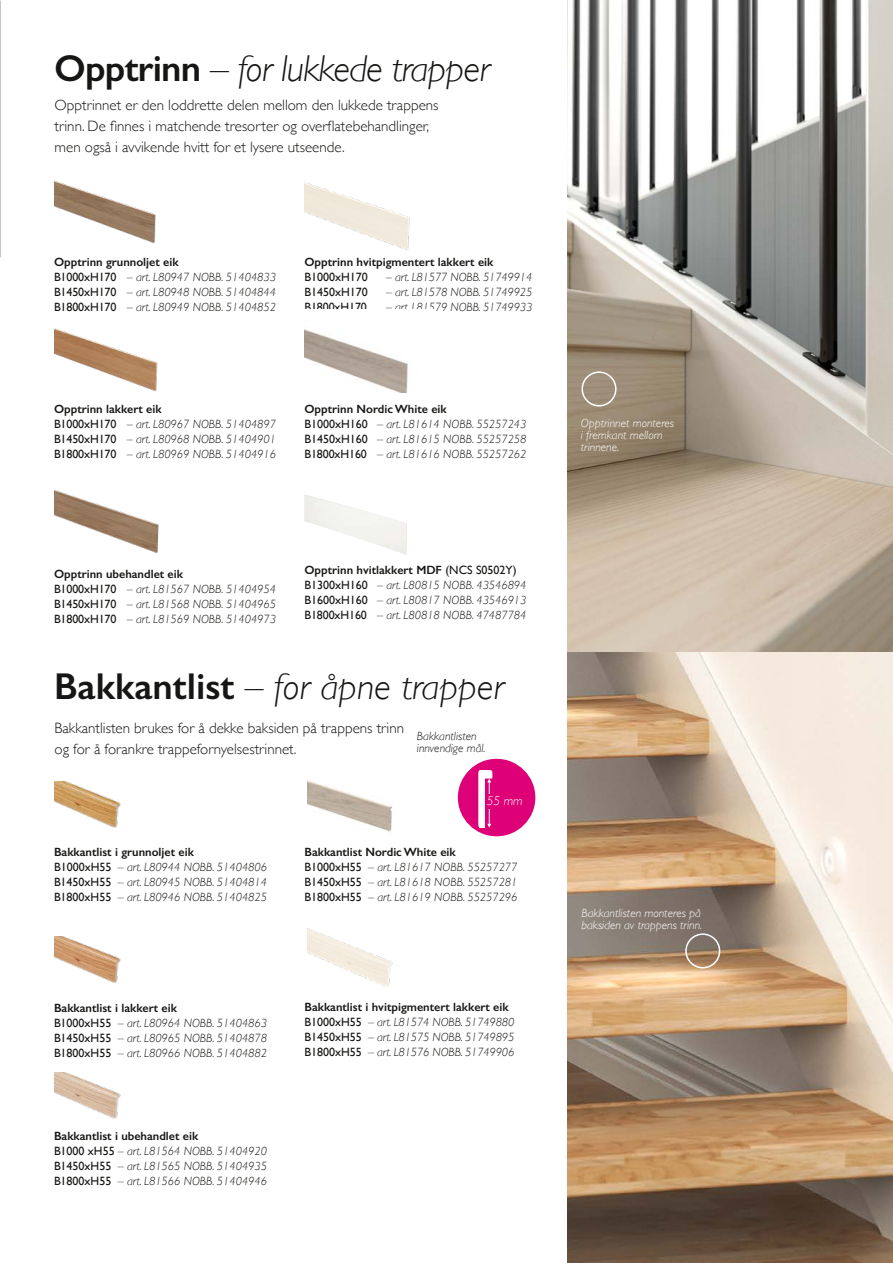
<style>
.page{position:relative;width:893px;height:1263px;background:#fff}
.page>*{position:absolute;margin:0;border:0;box-sizing:border-box;transform-origin:0 0}
.t1{font:italic 300 37.5px "Gill Sans";letter-spacing:-.02em;color:#161614}
.t2{font:italic 300 37.5px "Gill Sans";color:#161614}
.t3{font:300 15px/21px "Gill Sans";color:#161614}
.t4{font:italic 300 12.9px "Gill Sans";color:#fff}
.t5{font:italic 300 12px/15px "Gill Sans";color:#161614}
.t6{font:italic 300 12px/12px "Gill Sans";color:#fff}
.t7{font:600 12px "Gill Sans";color:#161614}
.t8{font:12px "Gill Sans";color:#161614}
.s1{font-weight:600;font-style:normal}
.s2{font-weight:400;font-style:normal}
</style>
<div class="page">
<img style="left:0;top:0;width:1px;height:257px">
<img style="left:55px;top:781px;width:66px;height:47px">
<img style="left:55px;top:937px;width:66px;height:47px">
<img style="left:55px;top:1072px;width:66px;height:47px">
<img style="left:308px;top:780px;width:84px;height:52px">
<img style="left:567px;top:0;width:326px;height:1263px">
<div style="left:581px;top:371px;width:36px;height:35px;border:2px solid #fff;border-radius:50%"></div>
<div style="left:458px;top:759px;width:77px;height:77px;background:#de0077;border-radius:50%"></div>
<svg style="left:479px;top:770px;width:13px;height:58px"></svg>
<img style="left:55px;top:181px;width:101px;height:63px">
<img style="left:55px;top:328px;width:103px;height:64px">
<img style="left:55px;top:490px;width:104px;height:64px">
<img style="left:308px;top:928px;width:85px;height:59px">
<div style="left:685px;top:933px;width:35px;height:35px;border:2px solid #fff;border-radius:50%"></div>
<img style="left:304px;top:329px;width:104px;height:63px">
<img style="left:304px;top:182px;width:106px;height:68px">
<h1 class="t1" style="left:54px;top:48px;width:437px"><span class="s1">Opptrinn</span> – for lukkede trapper</h1>
<p class="t3" style="left:55px;top:94px;width:385px">Opptrinnet er den loddrette delen mellom den lukkede trappens trinn. De finnes i matchende tresorter og overflatebehandlinger, men også i avvikende hvitt for et lysere utseende.</p>
<p class="t5" style="left:54px;top:254px;width:223px"><span class="s1">Opptrinn grunnoljet eik<br></span><span class="s2">B1000xH170</span> – art. L80947 NOBB. 51404833<br><span class="s2">B1450xH170</span> – art. L80948 NOBB. 51404844<br><span class="s2">B1800xH170</span> – art. L80949 NOBB. 51404852</p>
<p class="t7" style="left:304px;top:254px;width:190px">Opptrinn hvitpigmentert lakkert eik</p>
<p class="t8" style="left:304px;top:270px;width:65px">B1000xH170</p>
<p class="t5" style="left:386px;top:269px;width:148px">– art. L81577 NOBB. 51749914</p>
<p class="t8" style="left:304px;top:285px;width:65px">B1450xH170</p>
<p class="t5" style="left:386px;top:284px;width:148px">– art. L81578 NOBB. 51749925</p>
<p class="t8" style="left:304px;top:300px;width:64px">B1800xH170</p>
<p class="t5" style="left:386px;top:299px;width:148px">– art. L81579 NOBB. 51749933</p>
<p class="t5" style="left:54px;top:402px;width:224px"><span class="s1">Opptrinn lakkert eik<br></span><span class="s2">B1000xH170</span> – art. L80967 NOBB. 51404897<br><span class="s2">B1450xH170</span> – art. L80968 NOBB. 51404901<br><span class="s2">B1800xH170</span> – art. L80969 NOBB. 51404916</p>
<p class="t5" style="left:304px;top:402px;width:224px"><span class="s1">Opptrinn Nordic White eik<br></span><span class="s2">B1000xH160</span> – art. L81614 NOBB. 55257243<br><span class="s2">B1450xH160</span> – art. L81615 NOBB. 55257258<br><span class="s2">B1800xH160</span> – art. L81616 NOBB. 55257262</p>
<p class="t5" style="left:54px;top:567px;width:224px"><span class="s1">Opptrinn ubehandlet eik<br></span><span class="s2">B1000xH170</span> – art. L81567 NOBB. 51404954<br><span class="s2">B1450xH170</span> – art. L81568 NOBB. 51404965<br><span class="s2">B1800xH170</span> – art. L81569 NOBB. 51404973</p>
<p class="t5" style="left:304px;top:562px;width:224px"><span class="s1">Opptrinn hvitlakkert MDF</span> <span class="s2">(NCS S0502Y)<br>B1300xH160</span> – art. L80815 NOBB. 43546894<br><span class="s2">B1600xH160</span> – art. L80817 NOBB. 43546913<br><span class="s2">B1800xH160</span> – art. L80818 NOBB. 47487784</p>
<h1 class="t2" style="left:54px;top:666px;width:451px"><span class="s1">Bakkantlist</span> – for åpne trapper</h1>
<p class="t3" style="left:55px;top:716px;width:351px">Bakkantlisten brukes for å dekke baksiden på trappens trinn og for å forankre trappefornyelsestrinnet.</p>
<p class="t5" style="left:417px;top:730px;width:70px;line-height:12px">Bakkantlisten innvendige mål.</p>
<p class="t4" style="left:487px;top:793px;width:37px">55 mm</p>
<p class="t5" style="left:54px;top:844px;width:215px"><span class="s1">Bakkantlist i grunnoljet eik<br></span><span class="s2">B1000xH55</span> – art. L80944 NOBB. 51404806<br><span class="s2">B1450xH55</span> – art. L80945 NOBB. 51404814<br><span class="s2">B1800xH55</span> – art. L80946 NOBB. 51404825</p>
<p class="t5" style="left:304px;top:844px;width:215px"><span class="s1">Bakkantlist Nordic White eik<br></span><span class="s2">B1000xH55</span> – art. L81617 NOBB. 55257277<br><span class="s2">B1450xH55</span> – art. L81618 NOBB. 55257281<br><span class="s2">B1800xH55</span> – art. L81619 NOBB. 55257296</p>
<p class="t5" style="left:54px;top:1000px;width:214px"><span class="s1">Bakkantlist i lakkert eik<br></span><span class="s2">B1000xH55</span> – art. L80964 NOBB. 51404863<br><span class="s2">B1450xH55</span> – art. L80965 NOBB. 51404878<br><span class="s2">B1800xH55</span> – art. L80966 NOBB. 51404882</p>
<p class="t5" style="left:54px;top:1128px;width:215px"><span class="s1">Bakkantlist i ubehandlet eik<br></span><span class="s2">B1000 xH55</span> – art. L81564 NOBB. 51404920<br><span class="s2">B1450xH55</span> – art. L81565 NOBB. 51404935<br><span class="s2">B1800xH55</span> – art. L81566 NOBB. 51404946</p>
<p class="t5" style="left:304px;top:1000px;width:211px"><span class="s1">Bakkantlist i hvitpigmentert lakkert eik </span><span class="s2">B1000xH55</span> – art. L81574 NOBB. 51749880<br><span class="s2">B1450xH55</span> – art. L81575 NOBB. 51749895<br><span class="s2">B1800xH55</span> – art. L81576 NOBB. 51749906</p>
<p class="t6" style="left:581px;top:417px;width:95px">Opptrinnet monteres i fremkant mellom trinnene.</p>
<p class="t6" style="left:581px;top:906px;width:122px">Bakkantlisten monteres på baksiden av trappens trinn.</p>
</div>
